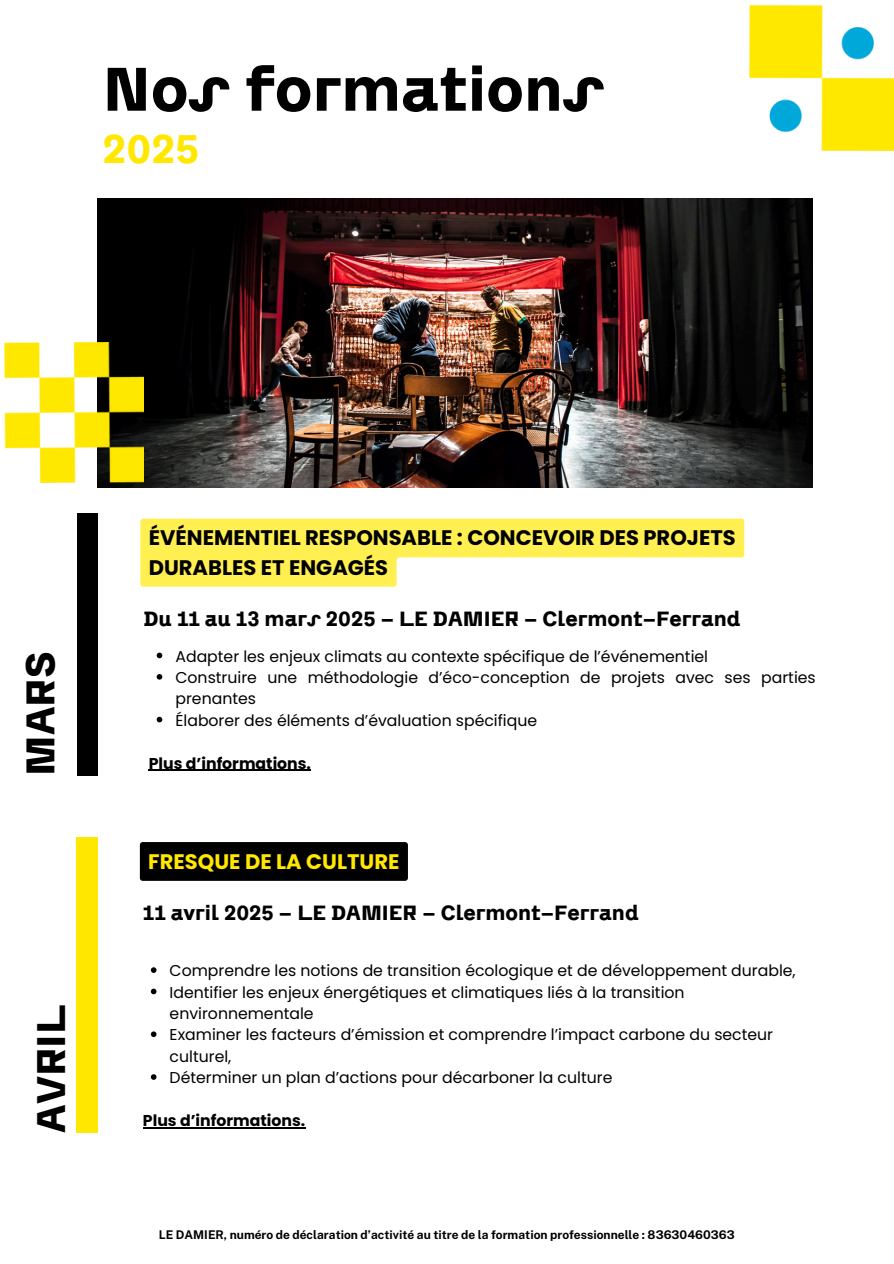
<style>
.page{position:relative;width:894px;height:1264px;background:#fff}
.page>*{position:absolute;margin:0;border:0;box-sizing:border-box;transform-origin:0 0}
.t1{font:700 60px "CA Saygon";color:#000}
.t2{font:700 39px "CA Saygon";color:#000}
.t3{font:700 39px "CA Saygon";color:#ffe700}
.t4{font:700 21px/29.2px "Poppins";color:#000}
.t5{font:700 21px "Poppins";color:#ffe700}
.t6{font:700 20.1px "CA Saygon";color:#000}
.t7{font:15.75px/21.3px "Poppins";color:#000}
.t8{font:700 15.75px "Poppins";color:#000}
.t9{font:700 12px "Public Sans";color:#000}
</style>
<div class="page">
<img style="left:97px;top:198px;width:715px;height:289px">
<img style="left:4px;top:343px;width:140px;height:139px">
<div style="left:77px;top:513px;width:20px;height:262px;background:#000"></div>
<svg style="left:140px;top:518px;width:604px;height:68px"></svg>
<svg style="left:157px;top:652px;width:5px;height:6px"></svg>
<svg style="left:157px;top:674px;width:5px;height:5px"></svg>
<svg style="left:157px;top:716px;width:5px;height:6px"></svg>
<hr style="left:149px;top:769px;width:162px;height:1px;background:#000">
<img style="left:749px;top:4px;width:144px;height:147px">
<div style="left:77px;top:837px;width:21px;height:295px;background:#ffe700"></div>
<div style="left:140px;top:842px;width:268px;height:38px;background:#000;border-radius:3px"></div>
<svg style="left:151px;top:967px;width:5px;height:5px"></svg>
<svg style="left:151px;top:988px;width:5px;height:6px"></svg>
<svg style="left:151px;top:1031px;width:5px;height:6px"></svg>
<svg style="left:151px;top:1074px;width:5px;height:5px"></svg>
<hr style="left:143px;top:1127px;width:162px;height:1px;background:#000">
<h1 class="t1" style="left:103px;top:38px;width:502px">Nos formations</h1>
<h2 class="t3" style="left:103px;top:116px;width:98px">2025</h2>
<h2 class="t2" style="left:7px;top:776px;width:126px;rotate:-90deg">MARS</h2>
<h2 class="t2" style="left:18px;top:1132px;width:129px;rotate:-90deg">AVRIL</h2>
<h3 class="t4" style="left:149px;top:523px;width:588px">ÉVÉNEMENTIEL RESPONSABLE : CONCEVOIR DES PROJETS<br>DURABLES ET ENGAGÉS</h3>
<p class="t6" style="left:143px;top:601px;width:598px">Du 11 au 13 mars 2025 - LE DAMIER - Clermont-Ferrand</p>
<p class="t7" style="left:175px;top:645px;width:641px">Adapter les enjeux climats au contexte spécifique de l’événementiel<br>Construire une méthodologie d’éco-conception de projets avec ses parties prenantes<br>Élaborer des éléments d’évaluation spécifique</p>
<p class="t8" style="left:149px;top:754px;width:164px">Plus d’informations.</p>
<h3 class="t5" style="left:148px;top:849px;width:253px">FRESQUE DE LA CULTURE</h3>
<p class="t6" style="left:143px;top:895px;width:497px">11 avril 2025 - LE DAMIER - Clermont-Ferrand</p>
<p class="t7" style="left:170px;top:960px;width:627px">Comprendre les notions de transition écologique et de développement durable, Identifier les enjeux énergétiques et climatiques liés à la transition environnementale<br>Examiner les facteurs d’émission et comprendre l’impact carbone du secteur culturel,<br>Déterminer un plan d’actions pour décarboner la culture</p>
<p class="t8" style="left:143px;top:1111px;width:164px">Plus d’informations.</p>
<p class="t9" style="left:159px;top:1226px;width:577px">LE DAMIER, numéro de déclaration d’activité au titre de la formation professionnelle : 83630460363</p>
</div>
